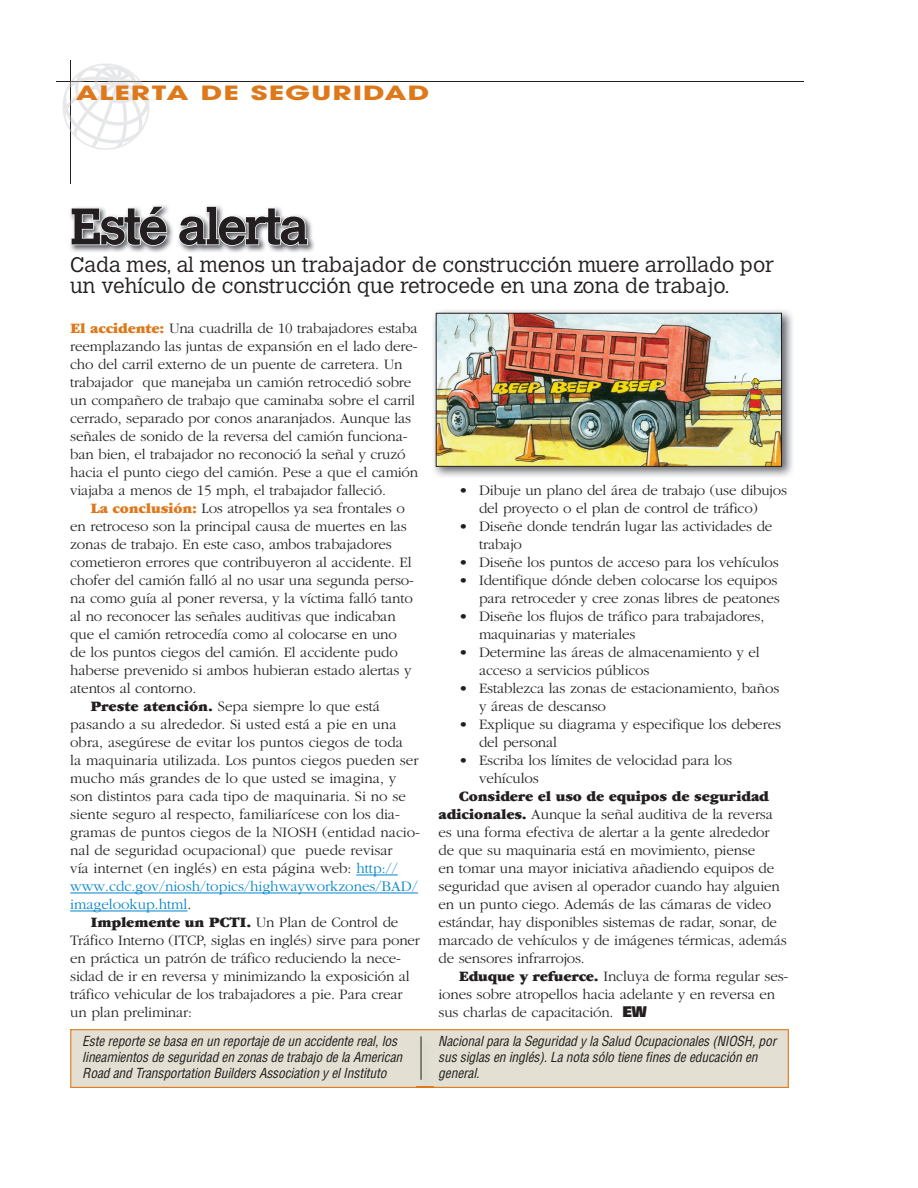
<style>
.page{position:relative;width:918px;height:1188px;background:#fff}
.page>*{position:absolute;margin:0;border:0;box-sizing:border-box;transform-origin:0 0}
.t1{font:700 51px "Calvert";letter-spacing:-.05em;color:#231f20}
.t2{font:300 21px/21px "Calvert";color:#231f20}
.t3{font:700 19.5px "Avant Garde";letter-spacing:.035em;color:#de791b;scale:1.5 1}
.t4{font:300 15px/18px "Garamond";letter-spacing:-.01em;color:#231f20}
.t5{font:900 15px "Garamond";letter-spacing:-.01em;color:#231f20}
.t6{font:300 15px "Garamond";color:#0084ca}
.t7{font:italic condensed 13.5px/16.2px "Helvetica";letter-spacing:-.01em;color:#231f20}
.s1{font-weight:900;color:#de791b}
.s2{font-weight:900}
.s3{color:#0084ca}
.s4{color:#231f20}
.s5{font-weight:300}
.s6{font-family:"Folio";font-weight:800}
</style>
<div class="page">
<hr style="left:56px;top:81px;width:747px;height:1px;background:#231f20">
<hr style="left:70px;top:60px;width:1px;height:124px;background:#231f20">
<svg style="left:62px;top:63px;width:87px;height:87px"></svg>
<img style="left:70px;top:209px;width:244px;height:44px">
<svg style="left:70px;top:205px;width:98px;height:42px"></svg>
<svg style="left:178px;top:205px;width:131px;height:42px"></svg>
<hr style="left:356px;top:875px;width:42px;height:1px;background:#0084ca">
<hr style="left:70px;top:893px;width:348px;height:1px;background:#0084ca">
<hr style="left:70px;top:911px;width:118px;height:1px;background:#0084ca">
<img style="left:433px;top:310px;width:360px;height:167px">
<img style="left:438px;top:315px;width:342px;height:150px">
<div style="left:436px;top:313px;width:346px;height:154px;border:1px solid #231f20"></div>
<svg style="left:70px;top:1029px;width:719px;height:59px;background:#e2dbcb"></svg>
<hr style="left:421px;top:1036px;width:1px;height:44px;background:#231f20">
<p class="t3" style="left:76px;top:80px;width:237px">ALERTA DE SEGURIDAD</p>
<p class="t1" style="left:70px;top:194px;width:240px">Esté alerta</p>
<p class="t2" style="left:70px;top:255px;width:706px">Cada mes, al menos un trabajador de construcción muere arrollado por un vehículo de construcción que retrocede en una zona de trabajo.</p>
<p class="t4" style="left:70px;top:320px;width:349px"><span class="s1">El accidente:</span> Una cuadrilla de 10 trabajadores estaba</p>
<p class="t4" style="left:70px;top:338px;width:349px">reemplazando las juntas de expansión en el lado dere-</p>
<p class="t4" style="left:70px;top:356px;width:334px">cho del carril externo de un puente de carretera. Un</p>
<p class="t4" style="left:70px;top:374px;width:343px">trabajador que manejaba un camión retrocedió sobre</p>
<p class="t4" style="left:70px;top:392px;width:346px">un compañero de trabajo que caminaba sobre el carril</p>
<p class="t4" style="left:70px;top:410px;width:343px">cerrado, separado por conos anaranjados. Aunque las</p>
<p class="t4" style="left:70px;top:428px;width:339px">señales de sonido de la reversa del camión funciona-</p>
<p class="t4" style="left:70px;top:446px;width:337px">ban bien, el trabajador no reconoció la señal y cruzó</p>
<p class="t4" style="left:70px;top:464px;width:349px">hacia el punto ciego del camión. Pese a que el camión</p>
<p class="t4" style="left:70px;top:482px;width:317px">viajaba a menos de 15 mph, el trabajador falleció.</p>
<p class="t4" style="left:90px;top:500px;width:316px"><span class="s1">La conclusión:</span> Los atropellos ya sea frontales o</p>
<p class="t4" style="left:70px;top:518px;width:338px">en retroceso son la principal causa de muertes en las</p>
<p class="t4" style="left:70px;top:536px;width:323px">zonas de trabajo. En este caso, ambos trabajadores</p>
<p class="t4" style="left:70px;top:554px;width:343px">cometieron errores que contribuyeron al accidente. El</p>
<p class="t4" style="left:70px;top:572px;width:345px">chofer del camión falló al no usar una segunda perso-</p>
<p class="t4" style="left:70px;top:590px;width:344px">na como guía al poner reversa, y la víctima falló tanto</p>
<p class="t4" style="left:70px;top:608px;width:327px">al no reconocer las señales auditivas que indicaban</p>
<p class="t4" style="left:70px;top:626px;width:328px">que el camión retrocedía como al colocarse en uno</p>
<p class="t4" style="left:70px;top:644px;width:329px">de los puntos ciegos del camión. El accidente pudo</p>
<p class="t4" style="left:70px;top:662px;width:343px">haberse prevenido si ambos hubieran estado alertas y</p>
<p class="t4" style="left:70px;top:680px;width:128px">atentos al contorno.</p>
<p class="t4" style="left:90px;top:698px;width:291px"><span class="s2">Preste atención.</span> Sepa siempre lo que está</p>
<p class="t4" style="left:70px;top:716px;width:328px">pasando a su alrededor. Si usted está a pie en una</p>
<p class="t4" style="left:70px;top:734px;width:334px">obra, asegúrese de evitar los puntos ciegos de toda</p>
<p class="t4" style="left:70px;top:752px;width:350px">la maquinaria utilizada. Los puntos ciegos pueden ser</p>
<p class="t4" style="left:70px;top:770px;width:328px">mucho más grandes de lo que usted se imagina, y</p>
<p class="t4" style="left:70px;top:788px;width:337px">son distintos para cada tipo de maquinaria. Si no se</p>
<p class="t4" style="left:70px;top:806px;width:331px">siente seguro al respecto, familiarícese con los dia-</p>
<p class="t4" style="left:70px;top:824px;width:351px">gramas de puntos ciegos de la NIOSH (entidad nacio-</p>
<p class="t4" style="left:70px;top:842px;width:324px">nal de seguridad ocupacional) que puede revisar</p>
<p class="t4" style="left:70px;top:860px;width:329px">vía internet (en inglés) en esta página web: <span class="s3">http://</span></p>
<p class="t6" style="left:70px;top:879px;width:349px">www.cdc.gov/niosh/topics/highwayworkzones/BAD/</p>
<p class="t6" style="left:70px;top:897px;width:123px">imagelookup.html<span class="s4">.</span></p>
<p class="t5" style="left:90px;top:915px;width:310px">Implemente un PCTI. <span class="s5">Un Plan de Control de</span></p>
<p class="t4" style="left:70px;top:932px;width:351px">Tráfico Interno (ITCP, siglas en inglés) sirve para poner</p>
<p class="t4" style="left:70px;top:950px;width:332px">en práctica un patrón de tráfico reduciendo la nece-</p>
<p class="t4" style="left:70px;top:968px;width:341px">sidad de ir en reversa y minimizando la exposición al</p>
<p class="t4" style="left:70px;top:986px;width:334px">tráfico vehicular de los trabajadores a pie. Para crear</p>
<p class="t4" style="left:70px;top:1004px;width:123px">un plan preliminar:</p>
<p class="t4" style="left:459px;top:482px;width:330px;text-align:center">• Dibuje un plano del área de trabajo (use dibujos del proyecto o el plan de control de tráfico)</p>
<p class="t4" style="left:479px;top:518px;width:295px;text-indent:-20px">• Diseñe donde tendrán lugar las actividades de trabajo</p>
<p class="t4" style="left:459px;top:554px;width:322px">• Diseñe los puntos de acceso para los vehículos</p>
<p class="t4" style="left:459px;top:572px;width:322px;text-align:right">• Identifique dónde deben colocarse los equipos para retroceder y cree zonas libres de peatones</p>
<p class="t4" style="left:479px;top:608px;width:287px;text-indent:-20px">• Diseñe los flujos de tráfico para trabajadores, maquinarias y materiales</p>
<p class="t4" style="left:479px;top:644px;width:282px;text-indent:-20px">• Determine las áreas de almacenamiento y el acceso a servicios públicos</p>
<p class="t4" style="left:479px;top:680px;width:302px;text-indent:-20px">• Establezca las zonas de estacionamiento, baños y áreas de descanso</p>
<p class="t4" style="left:479px;top:716px;width:303px;text-indent:-20px">• Explique su diagrama y especifique los deberes del personal</p>
<p class="t4" style="left:459px;top:752px;width:275px">• Escriba los límites de velocidad para los</p>
<p class="t4" style="left:479px;top:770px;width:61px">vehículos</p>
<p class="t5" style="left:459px;top:789px;width:312px">Considere el uso de equipos de seguridad</p>
<p class="t4" style="left:439px;top:806px;width:336px"><span class="s2">adicionales.</span> Aunque la señal auditiva de la reversa</p>
<p class="t4" style="left:439px;top:824px;width:333px">es una forma efectiva de alertar a la gente alrededor</p>
<p class="t4" style="left:439px;top:842px;width:318px">de que su maquinaria está en movimiento, piense</p>
<p class="t4" style="left:439px;top:860px;width:337px">en tomar una mayor iniciativa añadiendo equipos de</p>
<p class="t4" style="left:439px;top:878px;width:343px">seguridad que avisen al operador cuando hay alguien</p>
<p class="t4" style="left:439px;top:896px;width:334px">en un punto ciego. Además de las cámaras de video</p>
<p class="t4" style="left:439px;top:914px;width:340px">estándar, hay disponibles sistemas de radar, sonar, de</p>
<p class="t4" style="left:439px;top:932px;width:350px">marcado de vehículos y de imágenes térmicas, además</p>
<p class="t4" style="left:439px;top:950px;width:148px">de sensores infrarrojos.</p>
<p class="t4" style="left:459px;top:968px;width:331px"><span class="s2">Eduque y refuerce.</span> Incluya de forma regular ses-</p>
<p class="t4" style="left:439px;top:986px;width:338px">iones sobre atropellos hacia adelante y en reversa en</p>
<p class="t4" style="left:439px;top:1004px;width:210px">sus charlas de capacitación. <span class="s6">EW</span></p>
<p class="t7" style="left:82px;top:1033px;width:322px">Este reporte se basa en un reportaje de un accidente real, los lineamientos de seguridad en zonas de trabajo de la American<br>Road and Transportation Builders Association y el Instituto</p>
<p class="t7" style="left:438px;top:1033px;width:339px">Nacional para la Seguridad y la Salud Ocupacionales (NIOSH, por sus siglas en inglés). La nota sólo tiene fines de educación en general.</p>
</div>
